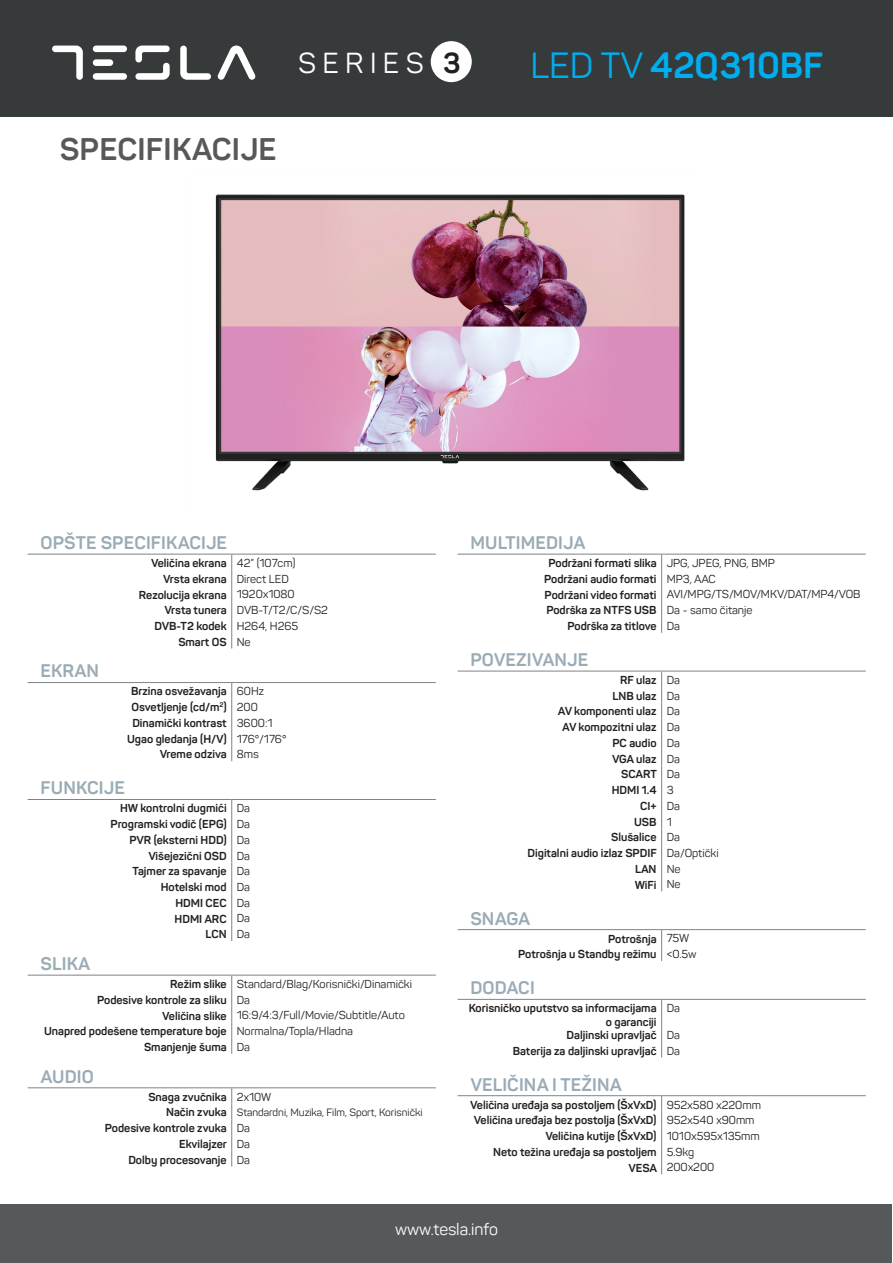
<style>
.page{position:relative;width:893px;height:1263px;background:#fff}
.page>*{position:absolute;margin:0;border:0;box-sizing:border-box;transform-origin:0 0}
.t1{font:700 36px "Panton";color:#00aeef}
.t2{font:700 30.9px "Panton";letter-spacing:.01em;color:#57585a}
.t3{font:28.65px "Panton";letter-spacing:.225em;color:#fff}
.t4{font:700 18px "Panton";letter-spacing:.01em;color:#9aabb5}
.t5{font:16.5px "Panton";color:#fff}
.t6{font:700 11.4px/15.8px "Panton";color:#231f20;text-align:right}
.t7{font:11.4px "Panton";color:#231f20}
.t8{font:10.5px "Panton";color:#231f20}
.s1{font-weight:700;color:#231f20}
.s2{font-weight:400}
.s3{font-weight:700}
.s4{font-weight:700;font-size:11.4px}
</style>
<div class="page">
<div style="left:0;top:0;width:893px;height:117px;background:#363a3b"></div>
<div style="left:1px;top:1204px;width:891px;height:58px;background:#57585a"></div>
<div style="left:431px;top:41px;width:41px;height:41px;background:#fff;border-radius:50%"></div>
<svg style="left:218px;top:46px;width:38px;height:34px"></svg>
<svg style="left:52px;top:46px;width:31px;height:34px"></svg>
<svg style="left:135px;top:46px;width:35px;height:34px"></svg>
<svg style="left:180px;top:46px;width:31px;height:34px"></svg>
<div style="left:93px;top:46px;width:34px;height:6px;background:#fff;border-radius:3px"></div>
<div style="left:93px;top:59px;width:20px;height:7px;background:#fff;border-radius:3px"></div>
<div style="left:93px;top:73px;width:34px;height:7px;background:#fff;border-radius:3px"></div>
<img style="left:215px;top:194px;width:470px;height:297px">
<svg style="left:232px;top:555px;width:204px;height:611px"></svg>
<svg style="left:231px;top:555px;width:1px;height:93px"></svg>
<svg style="left:231px;top:683px;width:1px;height:78px"></svg>
<svg style="left:231px;top:800px;width:1px;height:141px"></svg>
<svg style="left:231px;top:976px;width:1px;height:78px"></svg>
<svg style="left:231px;top:1088px;width:1px;height:78px"></svg>
<hr style="left:28px;top:682px;width:204px;height:1px;background:#808285">
<hr style="left:232px;top:682px;width:204px;height:1px;background:#808285">
<hr style="left:28px;top:799px;width:204px;height:1px;background:#808285">
<hr style="left:232px;top:799px;width:204px;height:1px;background:#808285">
<hr style="left:28px;top:975px;width:204px;height:1px;background:#808285">
<hr style="left:232px;top:975px;width:204px;height:1px;background:#808285">
<hr style="left:28px;top:1087px;width:204px;height:1px;background:#808285">
<hr style="left:232px;top:1087px;width:204px;height:1px;background:#808285">
<hr style="left:28px;top:554px;width:204px;height:1px;background:#808285">
<hr style="left:232px;top:554px;width:204px;height:1px;background:#808285">
<svg style="left:662px;top:555px;width:204px;height:502px"></svg>
<hr style="left:458px;top:929px;width:204px;height:1px;background:#808285">
<hr style="left:662px;top:929px;width:204px;height:1px;background:#808285">
<svg style="left:661px;top:555px;width:1px;height:78px"></svg>
<svg style="left:661px;top:672px;width:1px;height:219px"></svg>
<svg style="left:661px;top:930px;width:1px;height:31px"></svg>
<svg style="left:661px;top:1000px;width:1px;height:57px"></svg>
<svg style="left:661px;top:1096px;width:1px;height:78px"></svg>
<hr style="left:458px;top:999px;width:204px;height:1px;background:#808285">
<hr style="left:662px;top:999px;width:204px;height:1px;background:#808285">
<hr style="left:458px;top:554px;width:204px;height:1px;background:#808285">
<hr style="left:662px;top:554px;width:204px;height:1px;background:#808285">
<hr style="left:458px;top:671px;width:204px;height:1px;background:#808285">
<hr style="left:662px;top:671px;width:204px;height:1px;background:#808285">
<hr style="left:458px;top:1095px;width:204px;height:1px;background:#808285">
<hr style="left:662px;top:1095px;width:204px;height:1px;background:#808285">
<h2 class="t2" style="left:60px;top:130px;width:218px">SPECIFIKACIJE</h2>
<h3 class="t3" style="left:298px;top:45px;width:164px">SERIES <span class="s1">3</span></h3>
<h1 class="t1" style="left:530px;top:43px;width:295px"><span class="s2">LED TV</span> 42Q310BF</h1>
<h3 class="t4" style="left:40px;top:532px;width:188px">OPŠTE SPECIFIKACIJE</h3>
<p class="t6" style="left:151px;top:555px;width:146px">Veličina ekrana <span class="s2">42” (107cm)</span></p>
<p class="t6" style="left:163px;top:571px;width:127px">Vrsta ekrana <span class="s2">Direct LED</span></p>
<p class="t6" style="left:139px;top:587px;width:157px">Rezolucija ekrana <span class="s2">1920x1080</span></p>
<p class="t7" style="left:165px;top:603px;width:165px"><span class="s3">Vrsta tunera</span> DVB-T/T2/C/S/S2</p>
<p class="t6" style="left:155px;top:618px;width:145px">DVB-T2 kodek <span class="s2">H264, H265</span></p>
<p class="t6" style="left:178px;top:634px;width:74px">Smart OS <span class="s2">Ne</span></p>
<h3 class="t4" style="left:40px;top:660px;width:60px">EKRAN</h3>
<p class="t6" style="left:131px;top:683px;width:134px">Brzina osvežavanja <span class="s2">60Hz</span></p>
<p class="t6" style="left:132px;top:699px;width:128px">Osvetljenje (cd/m<sup>2</sup>) <span class="s2">200</span></p>
<p class="t6" style="left:132px;top:715px;width:142px">Dinamički kontrast <span class="s2">3600:1</span></p>
<p class="t6" style="left:127px;top:731px;width:161px">Ugao gledanja (H/V) <span class="s2">176°/176°</span></p>
<p class="t6" style="left:160px;top:746px;width:100px">Vreme odziva <span class="s2">8ms</span></p>
<h3 class="t4" style="left:40px;top:777px;width:86px">FUNKCIJE</h3>
<p class="t6" style="left:111px;top:800px;width:141px">HW kontrolni dugmići <span class="s2">Da<br></span>Programski vodič (EPG) <span class="s2">Da<br></span>PVR (eksterni HDD) <span class="s2">Da<br></span>Višejezični OSD <span class="s2">Da<br></span>Tajmer za spavanje <span class="s2">Da<br></span>Hotelski mod <span class="s2">Da<br></span>HDMI CEC <span class="s2">Da<br></span>HDMI ARC <span class="s2">Da<br></span>LCN <span class="s2">Da</span></p>
<h3 class="t4" style="left:40px;top:952px;width:51px">SLIKA</h3>
<p class="t7" style="left:170px;top:977px;width:243px"><span class="s3">Režim slike</span> Standard/Blag/Korisnički/Dinamički</p>
<p class="t6" style="left:97px;top:992px;width:155px">Podesive kontrole za sliku <span class="s2">Da</span></p>
<p class="t7" style="left:162px;top:1008px;width:244px"><span class="s3">Veličina slike</span> 16:9/4:3/Full/Movie/Subtitle/Auto</p>
<p class="t6" style="left:44px;top:1023px;width:311px">Unapred podešene temperature boje <span class="s2">Normalna/Topla/Hladna</span></p>
<p class="t6" style="left:144px;top:1039px;width:107px">Smanjenje šuma <span class="s2">Da</span></p>
<h3 class="t4" style="left:40px;top:1065px;width:55px">AUDIO</h3>
<p class="t6" style="left:148px;top:1089px;width:124px">Snaga zvučnika <span class="s2">2x10W</span></p>
<p class="t8" style="left:166px;top:1105px;width:258px"><span class="s4">Način zvuka</span> Standardni, Muzika, Film, Sport, Korisnički</p>
<p class="t6" style="left:105px;top:1120px;width:147px">Podesive kontrole zvuka <span class="s2">Da<br></span>Ekvilajzer <span class="s2">Da<br></span>Dolby procesovanje <span class="s2">Da</span></p>
<h3 class="t4" style="left:470px;top:532px;width:116px">MULTIMEDIJA</h3>
<p class="t6" style="left:548px;top:555px;width:228px">Podržani formati slika <span class="s2">JPG, JPEG, PNG, BMP</span></p>
<p class="t6" style="left:544px;top:571px;width:173px">Podržani audio formati <span class="s2">MP3, AAC</span></p>
<p class="t7" style="left:545px;top:587px;width:317px"><span class="s3">Podržani video formati</span> AVI/MPG/TS/MOV/MKV/DAT/MP4/VOB</p>
<p class="t6" style="left:546px;top:602px;width:208px">Podrška za NTFS USB <span class="s2">Da - samo čitanje</span></p>
<p class="t6" style="left:567px;top:618px;width:114px">Podrška za titlove <span class="s2">Da</span></p>
<h3 class="t4" style="left:470px;top:648px;width:119px">POVEZIVANJE</h3>
<p class="t6" style="left:620px;top:672px;width:61px">RF ulaz <span class="s2">Da</span></p>
<p class="t6" style="left:612px;top:688px;width:69px">LNB ulaz <span class="s2">Da</span></p>
<p class="t6" style="left:558px;top:703px;width:124px">AV komponenti ulaz <span class="s2">Da</span></p>
<p class="t6" style="left:562px;top:719px;width:119px">AV kompozitni ulaz <span class="s2">Da</span></p>
<p class="t6" style="left:612px;top:735px;width:69px">PC audio <span class="s2">Da</span></p>
<p class="t6" style="left:612px;top:751px;width:69px">VGA ulaz <span class="s2">Da</span></p>
<p class="t6" style="left:621px;top:766px;width:60px">SCART <span class="s2">Da</span></p>
<p class="t6" style="left:612px;top:782px;width:63px">HDMI 1.4 <span class="s2">3</span></p>
<p class="t6" style="left:640px;top:798px;width:41px">CI+ <span class="s2">Da</span></p>
<p class="t6" style="left:634px;top:814px;width:39px">USB <span class="s2">1</span></p>
<p class="t6" style="left:611px;top:829px;width:70px">Slušalice <span class="s2">Da</span></p>
<p class="t6" style="left:528px;top:845px;width:193px">Digitalni audio izlaz SPDIF <span class="s2">Da/Optički</span></p>
<p class="t6" style="left:635px;top:861px;width:47px">LAN <span class="s2">Ne</span></p>
<p class="t6" style="left:635px;top:877px;width:47px">WiFi <span class="s2">Ne</span></p>
<h3 class="t4" style="left:470px;top:907px;width:61px">SNAGA</h3>
<p class="t6" style="left:518px;top:930px;width:180px;text-align:left;text-indent:90px">Potrošnja <span class="s2">75W<br></span>Potrošnja u Standby režimu <span class="s2">&lt;0.5w</span></p>
<h3 class="t4" style="left:470px;top:977px;width:66px">DODACI</h3>
<p class="t6" style="left:469px;top:1001px;width:189px;line-height:13.6px">Korisničko uputstvo sa informacijama o garanciji</p>
<p class="t7" style="left:667px;top:1001px;width:15px">Da</p>
<p class="t6" style="left:513px;top:1027px;width:169px">Daljinski upravljač <span class="s2">Da<br></span>Baterija za daljinski upravljač <span class="s2">Da</span></p>
<h3 class="t4" style="left:470px;top:1073px;width:153px">VELIČINA I TEŽINA</h3>
<p class="t6" style="left:470px;top:1097px;width:292px">Veličina uređaja sa postoljem (ŠxVxD) <span class="s2">952x580 x220mm</span></p>
<p class="t6" style="left:474px;top:1112px;width:282px">Veličina uređaja bez postolja (ŠxVxD) <span class="s2">952x540 x90mm</span></p>
<p class="t6" style="left:545px;top:1128px;width:216px">Veličina kutije (ŠxVxD) <span class="s2">1010x595x135mm</span></p>
<p class="t6" style="left:493px;top:1144px;width:203px">Neto težina uređaja sa postoljem <span class="s2">5.9kg</span></p>
<p class="t7" style="left:628px;top:1160px;width:87px"><span class="s3">VESA</span> 200x200</p>
<h3 class="t5" style="left:395px;top:1219px;width:104px">www.tesla.info</h3>
</div>
